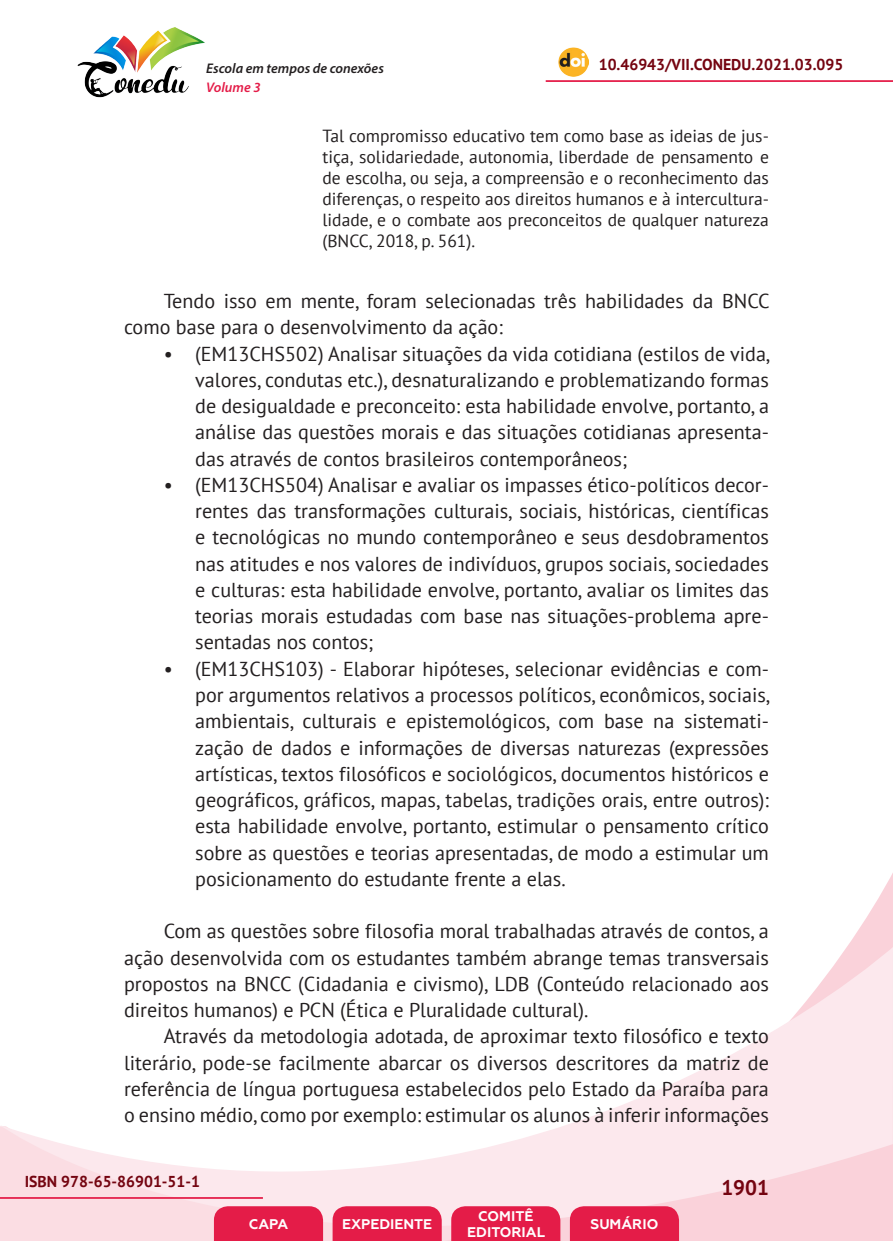
<style>
.page{position:relative;width:893px;height:1241px;background:#fff}
.page>*{position:absolute;margin:0;border:0;box-sizing:border-box;transform-origin:0 0}
.t1{font:700 21px "PT Sans";color:#740410}
._8_CORPO{font:20.12px/26.2px "PT Sans";color:#231f20;text-align:justify}
._12_CITACAO{font:17.5px/21px "PT Sans";color:#231f20;text-align:justify}
.t2{font:700 15.75px "PT Sans";color:#740410}
.t3{font:700 14px/16.8px "Geometria";color:#fff;text-align:center}
.t4{font:italic 600 14px "Myriad Pro";color:#231f20}
.t5{font:italic 600 14px "Myriad Pro";color:#e41c48}
</style>
<div class="page">
<svg style="left:848px;top:873px;width:45px;height:73px"></svg>
<svg style="left:0;top:946px;width:893px;height:294px"></svg>
<hr style="left:0;top:1196px;width:263px;height:2px;background:#e41c48">
<hr style="left:546px;top:80px;width:347px;height:2px;background:#e41c48">
<img style="left:559px;top:47px;width:30px;height:30px">
<img style="left:77px;top:27px;width:128px;height:71px">
<svg style="left:214px;top:1205px;width:109px;height:35px;background:#e52751"></svg>
<svg style="left:333px;top:1205px;width:109px;height:35px;background:#e52751"></svg>
<svg style="left:451px;top:1205px;width:109px;height:35px;background:#e52751"></svg>
<svg style="left:570px;top:1205px;width:109px;height:35px;background:#e52650"></svg>
<p class="t4" style="left:206px;top:59px;width:179px">Escola em tempos de conexões</p>
<p class="t2" style="left:599px;top:54px;width:246px">10.46943/VII.CONEDU.2021.03.095</p>
<p class="t5" style="left:206px;top:78px;width:56px">Volume 3</p>
<p class="_12_CITACAO" style="left:322px;top:125px;width:448px">Tal compromisso educativo tem como base as ideias de jus&shy;tiça, solidariedade, autonomia, liberdade de pensamento e de escolha, ou seja, a compreensão e o reconhecimento das diferenças, o respeito aos direitos humanos e à intercultura&shy;lidade, e o combate aos preconceitos de qualquer natureza (BNCC, 2018, p. 561).</p>
<p class="_8_CORPO" style="left:124px;top:287px;width:647px;text-indent:40px">Tendo isso em mente, foram selecionadas três habilidades da BNCC como base para o desenvolvimento da ação:</p>
<p class="_8_CORPO" style="left:195px;top:340px;width:577px;text-indent:-32px">• (EM13CHS502) Analisar situações da vida cotidiana (estilos de vida, valores, condutas etc.), desnaturalizando e problematizando formas de desigualdade e preconceito: esta habilidade envolve, portanto, a análise das questões morais e das situações cotidianas apresenta&shy;das através de contos brasileiros contemporâneos;</p>
<p class="_8_CORPO" style="left:195px;top:471px;width:575px;text-indent:-32px">• (EM13CHS504) Analisar e avaliar os impasses ético-políticos decor&shy;rentes das transformações culturais, sociais, históricas, científicas e tecnológicas no mundo contemporâneo e seus desdobramentos nas atitudes e nos valores de indivíduos, grupos sociais, sociedades e culturas: esta habilidade envolve, portanto, avaliar os limites das teorias morais estudadas com base nas situações-problema apre&shy;sentadas nos contos;</p>
<p class="_8_CORPO" style="left:195px;top:655px;width:577px;text-indent:-32px">• (EM13CHS103) - Elaborar hipóteses, selecionar evidências e com&shy;por argumentos relativos a processos políticos, econômicos, sociais, ambientais, culturais e epistemológicos, com base na sistemati&shy;zação de dados e informações de diversas naturezas (expressões artísticas, textos filosóficos e sociológicos, documentos históricos e geográficos, gráficos, mapas, tabelas, tradições orais, entre outros): esta habilidade envolve, portanto, estimular o pensamento crítico sobre as questões e teorias apresentadas, de modo a estimular um posicionamento do estudante frente a elas.</p>
<p class="_8_CORPO" style="left:124px;top:917px;width:646px;text-indent:40px">Com as questões sobre filosofia moral trabalhadas através de contos, a ação desenvolvida com os estudantes também abrange temas transversais propostos na BNCC (Cidadania e civismo), LDB (Conteúdo relacionado aos direitos humanos) e PCN (Ética e Pluralidade cultural).</p>
<p class="_8_CORPO" style="left:124px;top:1022px;width:646px;text-indent:40px">Através da metodologia adotada, de aproximar texto filosófico e texto literário, pode-se facilmente abarcar os diversos descritores da matriz de referência de língua portuguesa estabelecidos pelo Estado da Paraíba para o ensino médio, como por exemplo: estimular os alunos à inferir informações</p>
<p class="t2" style="left:25px;top:1170px;width:177px">ISBN 978-65-86901-51-1</p>
<p class="t3" style="left:249px;top:1215px;width:41px">CAPA</p>
<p class="t3" style="left:342px;top:1215px;width:92px">EXPEDIENTE</p>
<p class="t3" style="left:467px;top:1207px;width:79px">COMITÊ<br>EDITORIAL</p>
<p class="t3" style="left:590px;top:1215px;width:69px">SUMÁRIO</p>
<p class="t1" style="left:721px;top:1173px;width:49px">1901</p>
</div>
